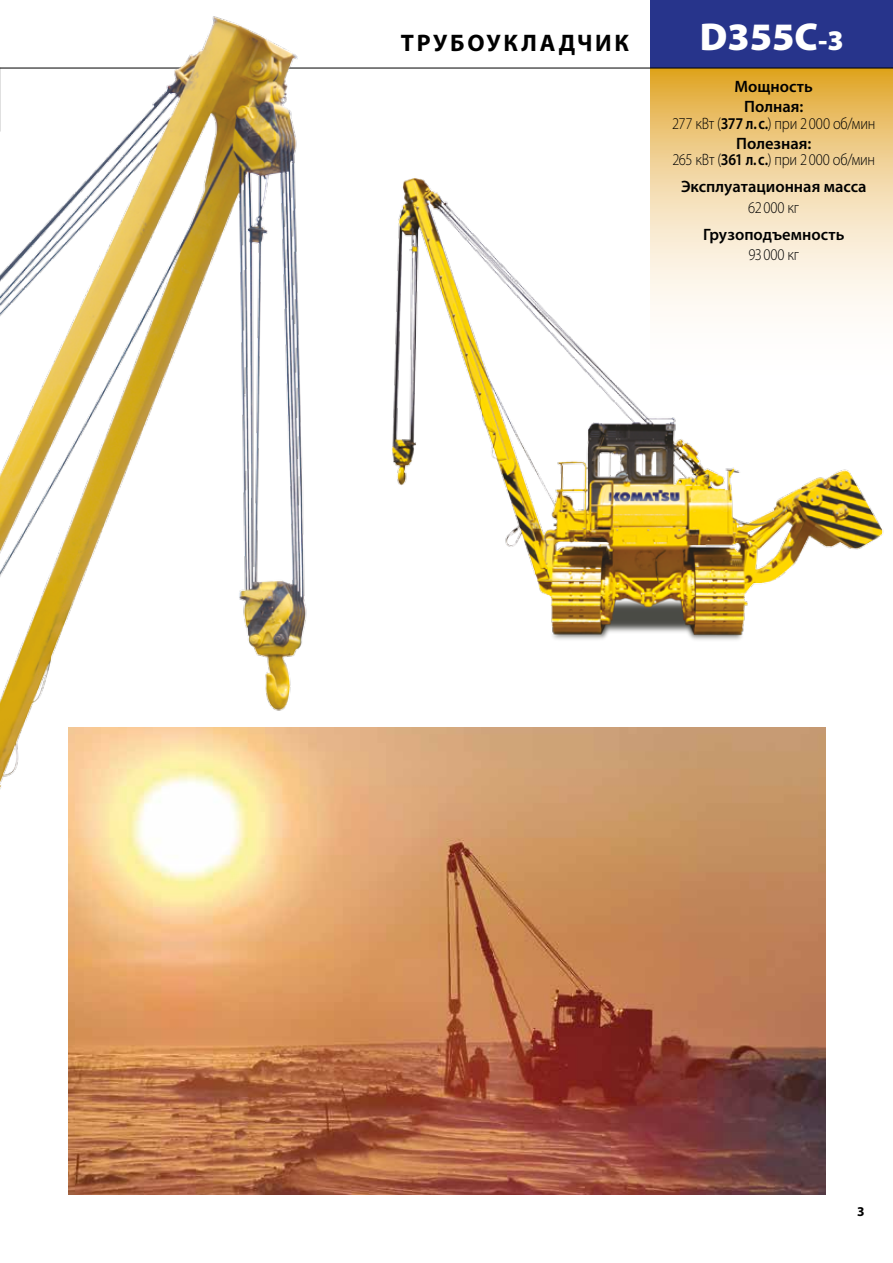
<style>
.page{position:relative;width:893px;height:1263px;background:#fff}
.page>*{position:absolute;margin:0;border:0;box-sizing:border-box;transform-origin:0 0}
.t1{font:900 39px "Myriad Pro";color:#fff}
.t2{font:700 24px "Myriad Pro";letter-spacing:.115em;color:#000}
.t3{font:300 16.5px/20.5px "Myriad Pro";letter-spacing:-.01em;color:#000;text-align:center;scale:.88 1}
.t4{font:600 16.5px/26.8px "Myriad Pro";color:#000;text-align:center;scale:.88 1}
.t5{font:600 16.5px/20.5px "Myriad Pro";color:#000;text-align:center}
.t6{font:700 13.5px "Myriad Pro";color:#000}
.s1{font-size:28.5px}
.s2{font-weight:600}
.s3{font-weight:300}
</style>
<div class="page">
<svg style="left:651px;top:69px;width:242px;height:97px;background:#e8bc62"></svg>
<div style="left:651px;top:0;width:242px;height:68px;background:#27348b"></div>
<hr style="left:0;top:68px;width:893px;height:1px;background:#000">
<img style="left:392px;top:166px;width:501px;height:474px">
<img style="left:378px;top:727px;width:447px;height:468px">
<img style="left:0;top:16px;width:378px;height:1179px">
<h2 class="t2" style="left:401px;top:29px;width:230px">ТРУБОУКЛАДЧИК</h2>
<h1 class="t1" style="left:700px;top:11px;width:145px">D355C<span class="s1">-3</span></h1>
<p class="t5" style="left:735px;top:76px;width:80px">Мощность<br>Полная:</p>
<p class="t3" style="left:672px;top:113px;width:232px">277 кВт (<span class="s2">377 л.с.</span>) при 2000 об/мин<br><span class="s2">Полезная:</span></p>
<p class="t4" style="left:672px;top:147px;width:232px"><span class="s3">265 кВт (</span>361 л.с.<span class="s3">) при 2000 об/мин<br></span>Эксплуатационная масса</p>
<p class="t3" style="left:748px;top:197px;width:59px">62000 кг</p>
<p class="t5" style="left:703px;top:224px;width:143px">Грузоподъемность</p>
<p class="t3" style="left:748px;top:244px;width:59px">93000 кг</p>
<p class="t6" style="left:857px;top:1204px;width:9px">3</p>
</div>
